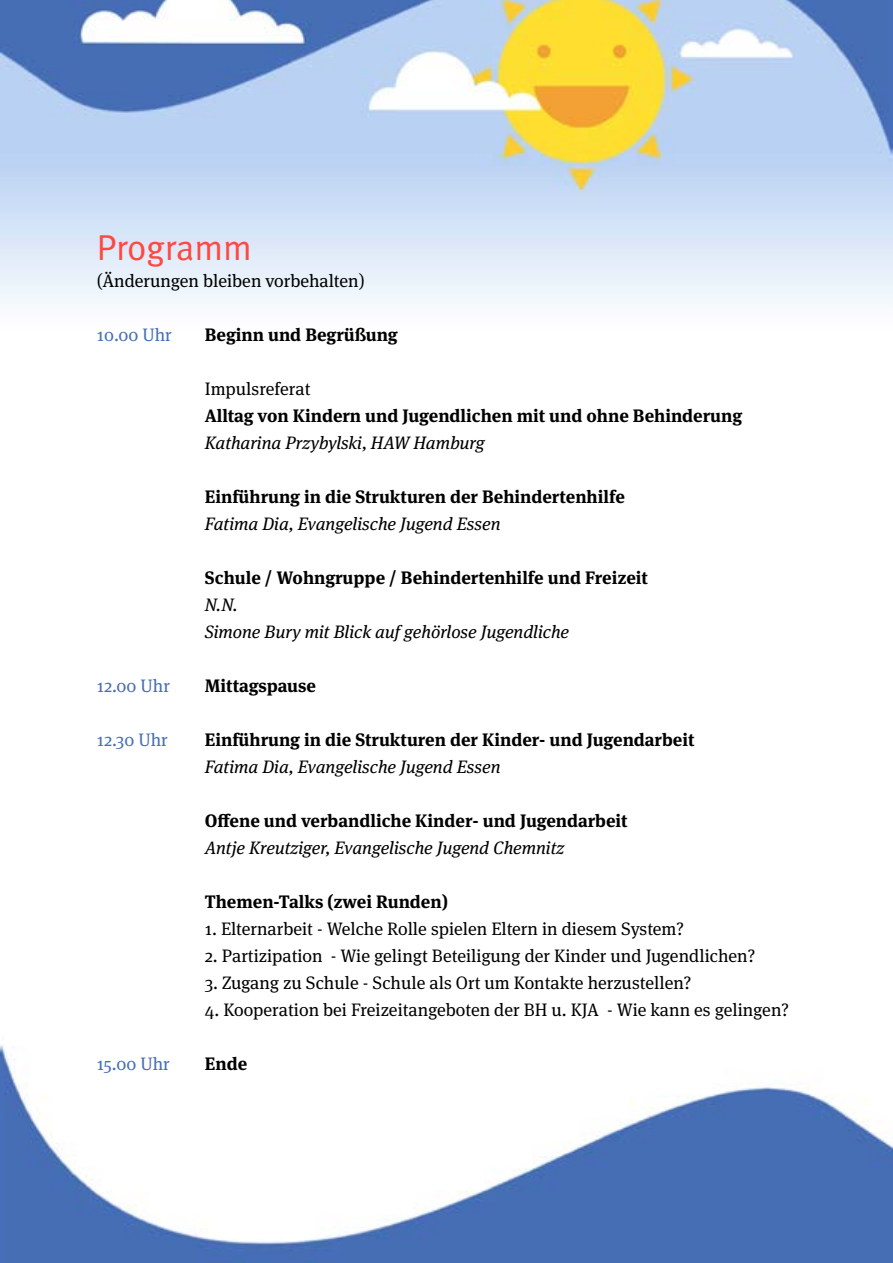
<style>
.page{position:relative;width:893px;height:1263px;background:#fff}
.page>*{position:absolute;margin:0;border:0;box-sizing:border-box;transform-origin:0 0}
.Fließtext_Fett{font:36px "Meta Normal";color:#ff4840}
.Fließtext_Fett-2{font:700 18px "Meta Serif Pro";color:#000}
.Fließtext_Fett-3{font:18px "Meta Serif Pro";color:#000}
.Fließtext_Fett-4{font:italic 18px "Meta Serif Pro";color:#000}
.Fließtext_Fett-5{font:18px "Meta Serif Pro";color:#466eb6}
</style>
<div class="page">
<img style="left:1px;top:0;width:891px;height:303px">
<img style="left:1px;top:1045px;width:891px;height:218px">
<p class="Fließtext_Fett" style="left:97px;top:227px;width:157px">Programm</p>
<p class="Fließtext_Fett-3" style="left:97px;top:268px;width:269px">(Änderungen bleiben vorbehalten)</p>
<p class="Fließtext_Fett-5" style="left:97px;top:322px;width:77px">10.00 Uhr</p>
<p class="Fließtext_Fett-2" style="left:205px;top:321px;width:194px">Beginn und Begrüßung</p>
<p class="Fließtext_Fett-3" style="left:205px;top:376px;width:107px">Impulsreferat</p>
<p class="Fließtext_Fett-2" style="left:205px;top:402px;width:539px">Alltag von Kindern und Jugendlichen mit und ohne Behinderung</p>
<p class="Fließtext_Fett-4" style="left:205px;top:430px;width:282px">Katharina Przybylski, HAW Hamburg</p>
<p class="Fließtext_Fett-2" style="left:205px;top:483px;width:422px">Einführung in die Strukturen der Behindertenhilfe</p>
<p class="Fließtext_Fett-4" style="left:205px;top:511px;width:297px">Fatima Dia, Evangelische Jugend Essen</p>
<p class="Fließtext_Fett-2" style="left:205px;top:564px;width:445px">Schule / Wohngruppe / Behindertenhilfe und Freizeit</p>
<p class="Fließtext_Fett-4" style="left:205px;top:592px;width:34px">N.N.</p>
<p class="Fließtext_Fett-4" style="left:205px;top:619px;width:366px">Simone Bury mit Blick auf gehörlose Jugendliche</p>
<p class="Fließtext_Fett-5" style="left:97px;top:673px;width:75px">12.00 Uhr</p>
<p class="Fließtext_Fett-2" style="left:205px;top:672px;width:113px">Mittagspause</p>
<p class="Fließtext_Fett-5" style="left:97px;top:727px;width:72px">12.30 Uhr</p>
<p class="Fließtext_Fett-2" style="left:205px;top:726px;width:491px">Einführung in die Strukturen der Kinder- und Jugendarbeit</p>
<p class="Fließtext_Fett-4" style="left:205px;top:754px;width:297px">Fatima Dia, Evangelische Jugend Essen</p>
<p class="Fließtext_Fett-2" style="left:205px;top:807px;width:424px">Offene und verbandliche Kinder- und Jugendarbeit</p>
<p class="Fließtext_Fett-4" style="left:205px;top:835px;width:361px">Antje Kreutziger, Evangelische Jugend Chemnitz</p>
<p class="Fließtext_Fett-2" style="left:205px;top:888px;width:245px">Themen-Talks (zwei Runden)</p>
<p class="Fließtext_Fett-3" style="left:205px;top:916px;width:481px">1. Elternarbeit - Welche Rolle spielen Eltern in diesem System?</p>
<p class="Fließtext_Fett-3" style="left:205px;top:943px;width:552px">2. Partizipation - Wie gelingt Beteiligung der Kinder und Jugendlichen?</p>
<p class="Fließtext_Fett-3" style="left:205px;top:970px;width:488px">3. Zugang zu Schule - Schule als Ort um Kontakte herzustellen?</p>
<p class="Fließtext_Fett-3" style="left:205px;top:997px;width:586px">4. Kooperation bei Freizeitangeboten der BH u. KJA - Wie kann es gelingen?</p>
<p class="Fließtext_Fett-5" style="left:97px;top:1051px;width:75px">15.00 Uhr</p>
<p class="Fließtext_Fett-2" style="left:205px;top:1050px;width:44px">Ende</p>
</div>
